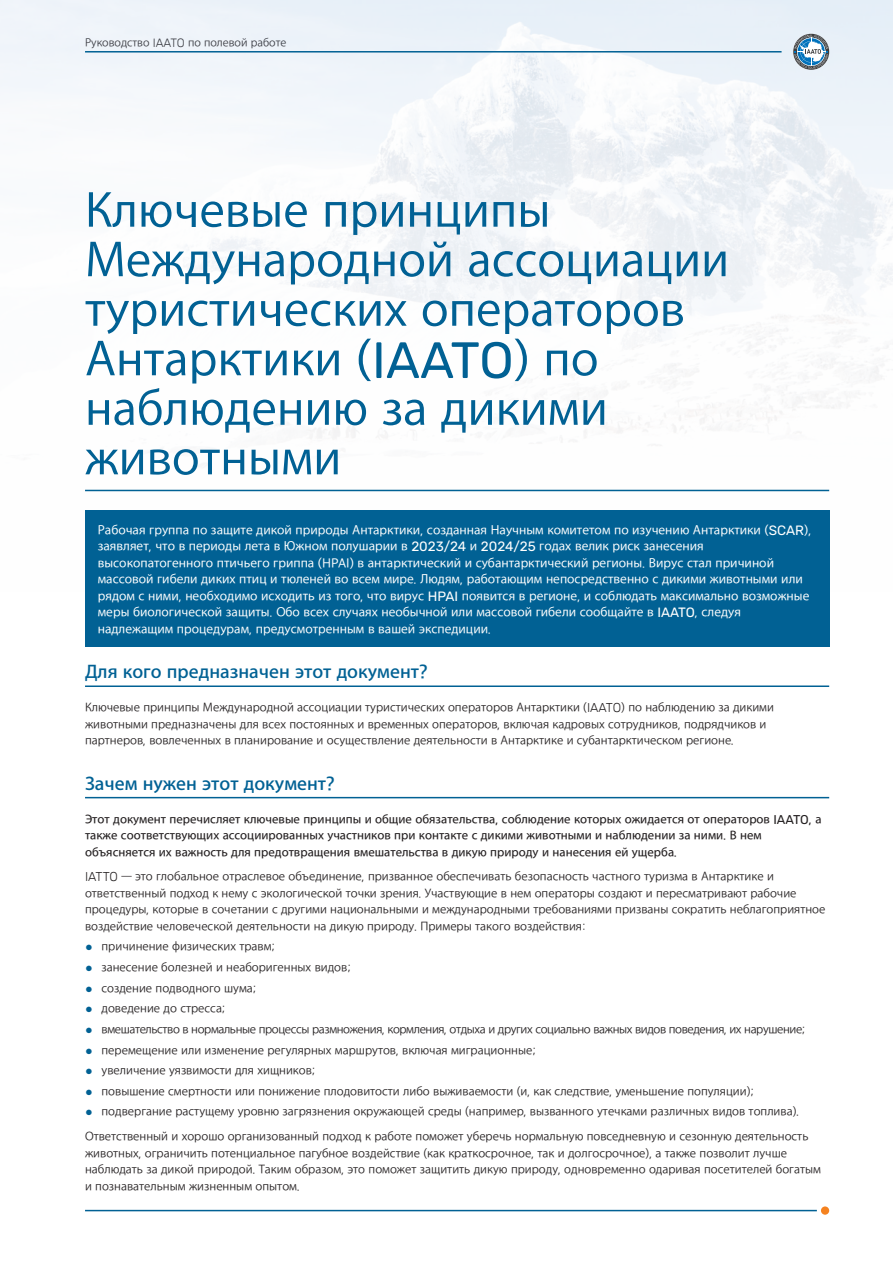
<style>
.page{position:relative;width:893px;height:1263px;background:#fff}
.page>*{position:absolute;margin:0;border:0;box-sizing:border-box;transform-origin:0 0}
.t1{font:51px/49.5px "Apple SD Gothic Neo";color:#016194}
.t2{font:600 19.5px "Apple SD Gothic Neo";color:#016194}
.t3{font:13.5px/16.5px "Apple SD Gothic Neo";color:#fff}
.t4{font:300 12.75px/16.5px "Apple SD Gothic Neo";color:#231f20}
.t5{font:500 12.75px/16.5px "Apple SD Gothic Neo";color:#231f20}
.t6{font:300 12.75px "Apple SD Gothic Neo";letter-spacing:-.03em;color:#231f20}
.t7{font:300 12px "Apple SD Gothic Neo";color:#231f20}
.s1{font-family:"Rubik"}
.s2{font-family:"Rubik";font-weight:400}
.s3{font-family:"Arial";font-weight:400;color:#016194}
</style>
<div class="page">
<hr style="left:85px;top:1210px;width:732px;height:1px;background:#016194">
<div style="left:821px;top:1206px;width:8px;height:9px;background:#f58220;border-radius:50%"></div>
<img style="left:0;top:0;width:893px;height:600px">
<hr style="left:85px;top:51px;width:697px;height:2px;background:#016194">
<svg style="left:793px;top:34px;width:36px;height:36px"></svg>
<svg style="left:794px;top:35px;width:34px;height:34px"></svg>
<hr style="left:85px;top:490px;width:744px;height:1px;background:#016194">
<hr style="left:85px;top:685px;width:744px;height:2px;background:#016194">
<hr style="left:85px;top:797px;width:744px;height:1px;background:#016194">
<div style="left:85px;top:510px;width:744px;height:136px;background:#016194"></div>
<p class="t7" style="left:85px;top:37px;width:203px">Руководство <span class="s1">IAATO</span> по полевой работе</p>
<h1 class="t1" style="left:85px;top:189px;width:646px">Ключевые принципы<br>Международной ассоциации туристических операторов<br>Антарктики (<span class="s1">IAATO</span>) по наблюдению за дикими животными</h1>
<p class="t3" style="left:98px;top:522px;width:715px">Рабочая группа по защите дикой природы Антарктики, созданная Научным комитетом по изучению Антарктики (<span class="s1">SCAR</span>), заявляет, что в периоды лета в Южном полушарии в <span class="s1">2023/24</span> и <span class="s1">2024/25</span> годах велик риск занесения высокопатогенного птичьего гриппа (HPAI) в антарктический и субантарктический регионы. Вирус стал причиной массовой гибели диких птиц и тюленей во всем мире. Людям, работающим непосредственно с дикими животными или рядом с ними, необходимо исходить из того, что вирус <span class="s1">HPAI</span> появится в регионе, и соблюдать максимально возможные меры биологической защиты. Обо всех случаях необычной или массовой гибели сообщайте в <span class="s1">IAATO</span>, следуя надлежащим процедурам, предусмотренным в вашей экспедиции.</p>
<h2 class="t2" style="left:85px;top:661px;width:344px">Для кого предназначен этот документ?</h2>
<p class="t4" style="left:85px;top:700px;width:690px">Ключевые принципы Международной ассоциации туристических операторов Антарктики (<span class="s1">IAATO</span>) по наблюдению за дикими животными предназначены для всех постоянных и временных операторов, включая кадровых сотрудников, подрядчиков и партнеров, вовлеченных в планирование и осуществление деятельности в Антарктике и субантарктическом регионе.</p>
<h2 class="t2" style="left:85px;top:773px;width:251px">Зачем нужен этот документ?</h2>
<p class="t5" style="left:85px;top:811px;width:738px">Этот документ перечисляет ключевые принципы и общие обязательства, соблюдение которых ожидается от операторов <span class="s2">IAATO</span>, а также соответствующих ассоциированных участников при контакте с дикими животными и наблюдении за ними. В нем объясняется их важность для предотвращения вмешательства в дикую природу и нанесения ей ущерба.</p>
<p class="t4" style="left:85px;top:869px;width:742px"><span class="s1">IATTO</span> — это глобальное отраслевое объединение, призванное обеспечивать безопасность частного туризма в Антарктике и ответственный подход к нему с экологической точки зрения. Участвующие в нем операторы создают и пересматривают рабочие процедуры, которые в сочетании с другими национальными и международными требованиями призваны сократить неблагоприятное воздействие человеческой деятельности на дикую природу. Примеры такого воздействия:</p>
<p class="t4" style="left:85px;top:939px;width:192px"><span class="s3">●</span> причинение физических травм;</p>
<p class="t4" style="left:85px;top:960px;width:267px"><span class="s3">●</span> занесение болезней и неаборигенных видов;</p>
<p class="t4" style="left:85px;top:980px;width:173px"><span class="s3">●</span> создение подводного шума;</p>
<p class="t4" style="left:85px;top:1001px;width:142px"><span class="s3">●</span> доведение до стресса;</p>
<p class="t6" style="left:85px;top:1022px;width:722px"><span class="s3">●</span> вмешательство в нормальные процессы размножения, кормления, отдыха и других социально важных видов поведения, их нарушение;</p>
<p class="t4" style="left:85px;top:1042px;width:452px"><span class="s3">●</span> перемещение или изменение регулярных маршрутов, включая миграционные;</p>
<p class="t4" style="left:85px;top:1063px;width:232px"><span class="s3">●</span> увеличение уязвимости для хищников;</p>
<p class="t4" style="left:85px;top:1084px;width:671px"><span class="s3">●</span> повышение смертности или понижение плодовитости либо выживаемости (и, как следствие, уменьшение популяции);</p>
<p class="t4" style="left:85px;top:1100px;width:725px;line-height:24.8px"><span class="s3">●</span> подвергание растущему уровню загрязнения окружающей среды (например, вызванного утечками различных видов топлива).<br>Ответственный и хорошо организованный подход к работе поможет уберечь нормальную повседневную и сезонную деятельность</p>
<p class="t4" style="left:85px;top:1145px;width:737px">животных, ограничить потенциальное пагубное воздействие (как краткосрочное, так и долгосрочное), а также позволит лучше наблюдать за дикой природой. Таким образом, это поможет защитить дикую природу, одновременно одаривая посетителей богатым и познавательным жизненным опытом.</p>
</div>
